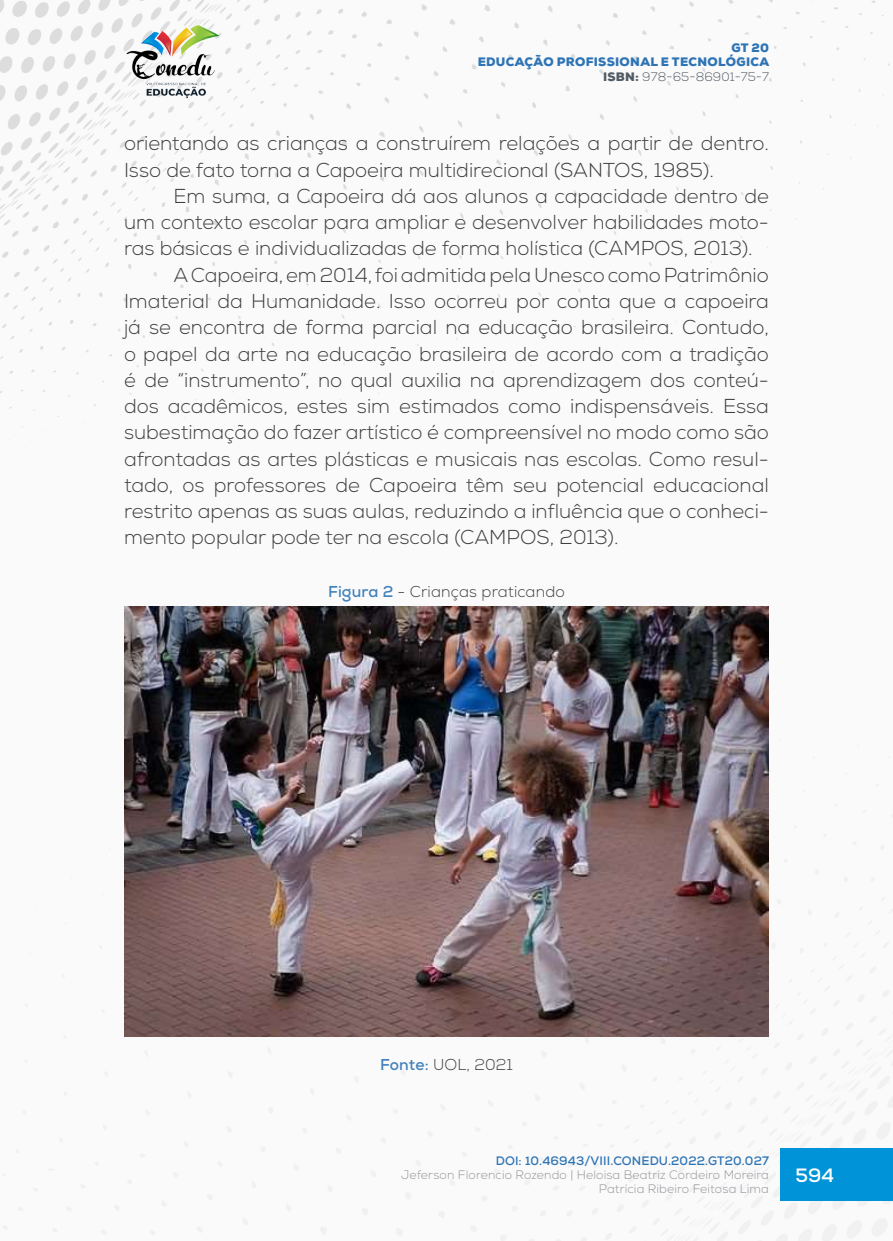
<style>
.page{position:relative;width:893px;height:1241px;background:#fff}
.page>*{position:absolute;margin:0;border:0;box-sizing:border-box;transform-origin:0 0}
._8_CORPO{font:300 20.12px/26.2px "Nexa";color:#3e3e3f;text-align:justify}
.t1{font:700 19.25px "Nexa";color:#fff}
._11_LEGENDAS{font:300 15.75px "Nexa";letter-spacing:.01em;color:#3e3e3f}
._12_FONTES{font:300 15.75px "Nexa";letter-spacing:.01em;color:#3e3e3f}
.t2{font:300 12.25px/14px "Nexa";letter-spacing:.01em;color:#939598;text-align:right}
.t3{font:900 12.25px/14.7px "Nexa";letter-spacing:.025em;color:#2e74b5;text-align:right}
.t4{font:700 12.25px "Nexa";letter-spacing:.01em;color:#2e74b5}
.s1{color:#505b64}
.s2{font-weight:300;color:#505b64}
.s3{font-weight:700;color:#4382bc}
</style>
<div class="page">
<img style="left:0;top:0;width:893px;height:1240px">
<div style="left:781px;top:1148px;width:112px;height:52px;background:#0093d8"></div>
<img style="left:124px;top:25px;width:98px;height:74px">
<img style="left:124px;top:606px;width:645px;height:430px">
<p class="t3" style="left:478px;top:40px;width:293px">GT 20<br>EDUCAÇÃO PROFISSIONAL E TECNOLÓGICA<br><span class="s1">ISBN:</span> <span class="s2">978-65-86901-75-7</span></p>
<p class="_8_CORPO" style="left:124px;top:131px;width:646px">orientando as crianças a construírem relações a partir de dentro.<br>Isso de fato torna a Capoeira multidirecional (SANTOS, 1985).</p>
<p class="_8_CORPO" style="left:124px;top:183px;width:646px;text-indent:50px">Em suma, a Capoeira dá aos alunos a capacidade dentro de um contexto escolar para ampliar e desenvolver habilidades moto&shy;ras básicas e individualizadas de forma holística (CAMPOS, 2013).</p>
<p class="_8_CORPO" style="left:124px;top:262px;width:646px;text-indent:50px">A Capoeira, em 2014, foi admitida pela Unesco como Patrimônio Imaterial da Humanidade. Isso ocorreu por conta que a capoeira já se encontra de forma parcial na educação brasileira. Contudo, o papel da arte na educação brasileira de acordo com a tradição é de “instrumento”, no qual auxilia na aprendizagem dos conteú&shy;dos acadêmicos, estes sim estimados como indispensáveis. Essa subestimação do fazer artístico é compreensível no modo como são afrontadas as artes plásticas e musicais nas escolas. Como resul&shy;tado, os professores de Capoeira têm seu potencial educacional restrito apenas as suas aulas, reduzindo a influência que o conheci&shy;mento popular pode ter na escola (CAMPOS, 2013).</p>
<p class="_11_LEGENDAS" style="left:328px;top:582px;width:238px"><span class="s3">Figura 2</span> - Crianças praticando</p>
<p class="_12_FONTES" style="left:380px;top:1054px;width:134px"><span class="s3">Fonte:</span> UOL, 2021</p>
<p class="t4" style="left:496px;top:1152px;width:275px">DOI: 10.46943/VIII.CONEDU.2022.GT20.027</p>
<p class="t2" style="left:401px;top:1167px;width:369px">Jeferson Florencio Rozendo | Heloisa Beatriz Cordeiro Moreira<br>Patrícia Ribeiro Feitosa Lima</p>
<p class="t1" style="left:796px;top:1162px;width:40px">594</p>
</div>
